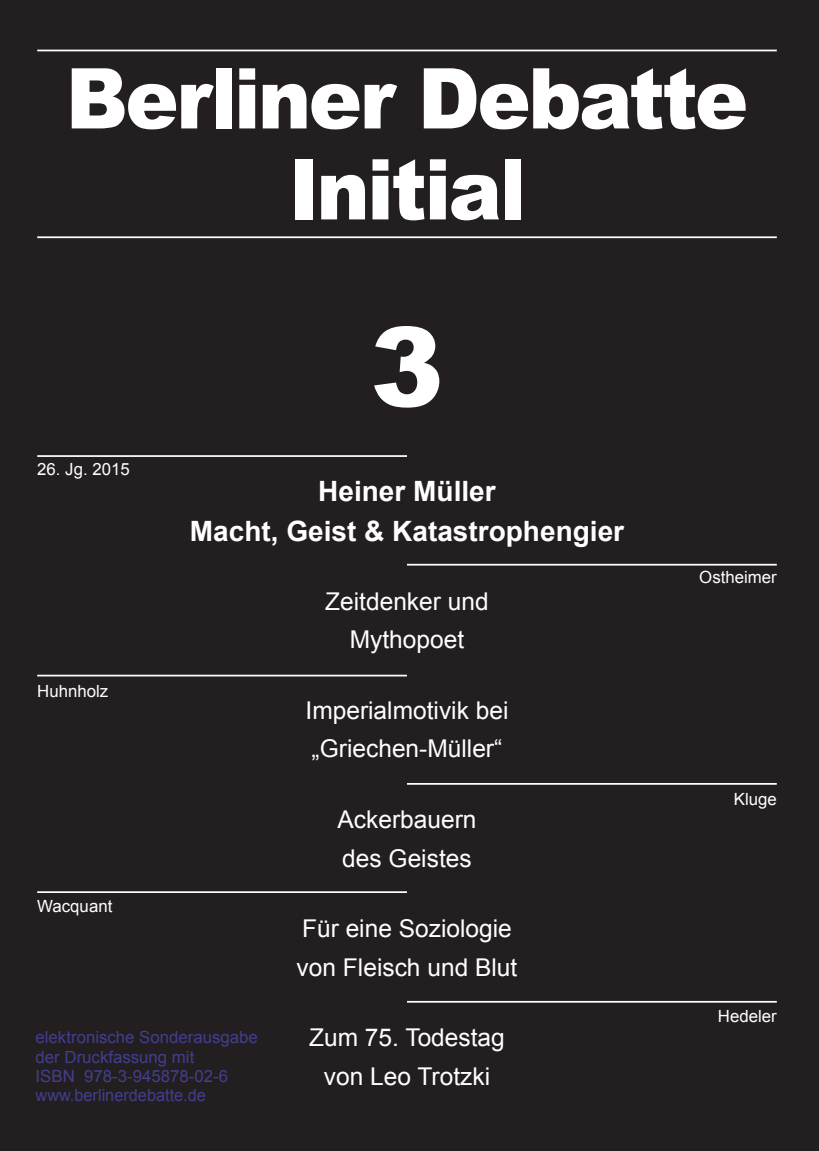
<style>
.page{position:relative;width:819px;height:1151px;background:#fff}
.page>*{position:absolute;margin:0;border:0;box-sizing:border-box;transform-origin:0 0}
.t1{font:900 110.25px "Arial";color:#fff}
.t2{font:900 84px/91px "Arial";letter-spacing:-.03em;color:#fff;text-align:center;scale:.95 1}
.t3{font:700 28px/40.2px "Arial";color:#fff;text-align:center}
.t4{font:24.5px/38.5px "Arial";color:#fff}
.t5{font:16.8px/19.2px "Arial";color:#433e8d}
.t6{font:16.8px "Arial";color:#fff}
</style>
<div class="page">
<div style="left:1px;top:1px;width:817px;height:1149px;background:#231f20"></div>
<hr style="left:37px;top:236px;width:739px;height:2px;background:#fff">
<hr style="left:37px;top:50px;width:739px;height:1px;background:#fff">
<hr style="left:37px;top:455px;width:370px;height:2px;background:#fff">
<hr style="left:407px;top:564px;width:369px;height:2px;background:#fff">
<hr style="left:37px;top:675px;width:370px;height:1px;background:#fff">
<hr style="left:407px;top:783px;width:369px;height:2px;background:#fff">
<hr style="left:37px;top:891px;width:370px;height:2px;background:#fff">
<hr style="left:407px;top:1001px;width:369px;height:2px;background:#fff">
<h2 class="t2" style="left:66px;top:50px;width:719px">Berliner Debatte<br>Initial</h2>
<p class="t6" style="left:37px;top:458px;width:94px">26. Jg. 2015</p>
<p class="t6" style="left:37px;top:680px;width:72px">Huhnholz</p>
<p class="t6" style="left:37px;top:895px;width:77px">Wacquant</p>
<h1 class="t1" style="left:370px;top:287px;width:75px">3</h1>
<p class="t3" style="left:190px;top:472px;width:436px">Heiner Müller<br>Macht, Geist &amp; Katastrophengier</p>
<p class="t4" style="left:325px;top:582px;width:165px;text-align:center">Zeitdenker und<br>Mythopoet</p>
<p class="t4" style="left:305px;top:691px;width:204px">Imperialmotivik bei „Griechen-Müller“</p>
<p class="t4" style="left:337px;top:800px;width:140px">Ackerbauern des Geistes</p>
<p class="t4" style="left:296px;top:910px;width:222px">Für eine Soziologie von Fleisch und Blut</p>
<p class="t5" style="left:36px;top:1028px;width:224px">elektronische Sonderausgabe der Druckfassung mit<br>ISBN 978-3-945878-02-6 www.berlinerdebatte.de</p>
<p class="t4" style="left:309px;top:1019px;width:197px;text-align:center">Zum 75. Todestag von Leo Trotzki</p>
<p class="t6" style="left:699px;top:566px;width:79px">Ostheimer</p>
<p class="t6" style="left:733px;top:788px;width:44px">Kluge</p>
<p class="t6" style="left:718px;top:1004px;width:60px">Hedeler</p>
</div>
